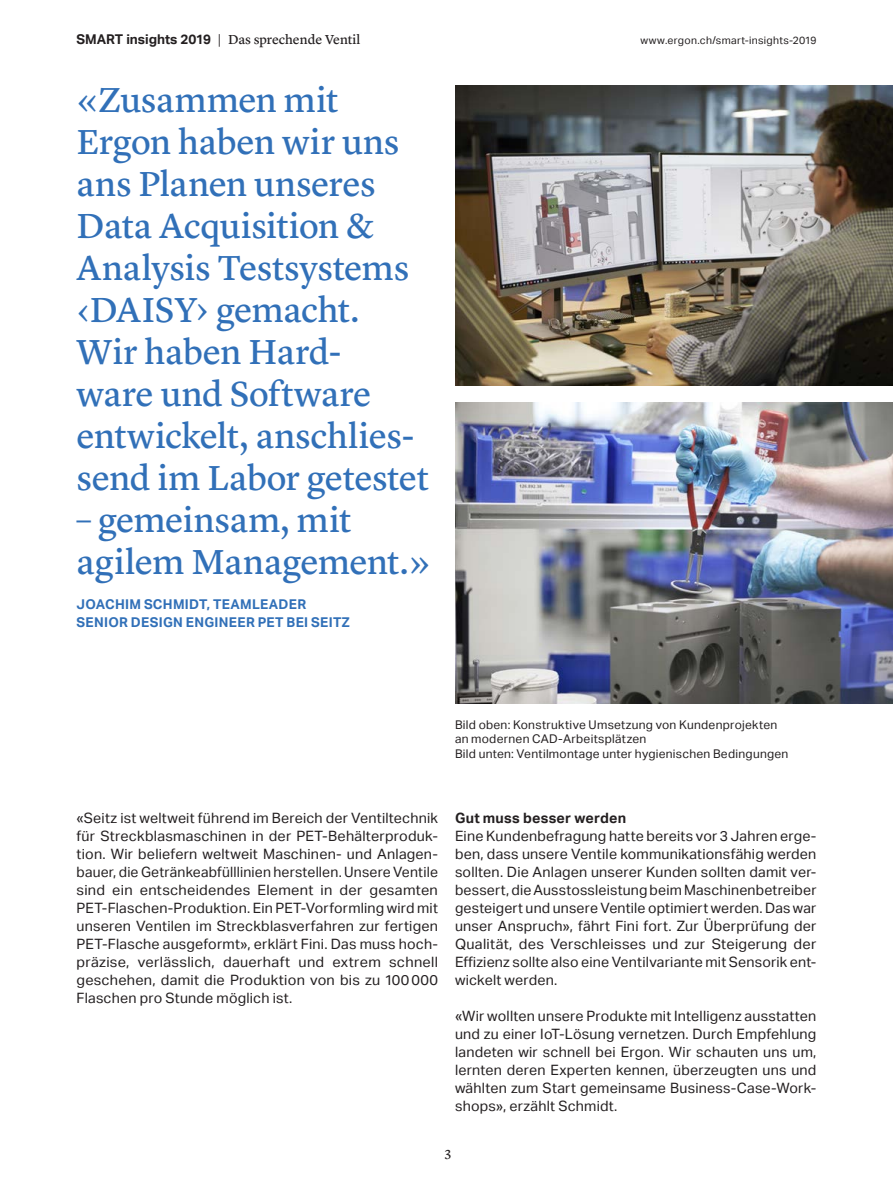
<style>
.page{position:relative;width:893px;height:1191px;background:#fff}
.page>*{position:absolute;margin:0;border:0;box-sizing:border-box;transform-origin:0 0}
.t1{font:36px/42px "Lyon Text Regular No.2";letter-spacing:-.01em;color:#3170b8}
.t2{font:14.25px/18px "Aktiv Grotesk";letter-spacing:.015em;color:#231f20;text-align:justify}
.t3{font:700 14.25px "Aktiv Grotesk";letter-spacing:.015em;color:#231f20}
.t4{font:700 13.5px/18px "Aktiv Grotesk";letter-spacing:.02em;color:#3170b8}
.t5{font:13.5px "Lyon Text Regular No.2";color:#231f20}
.t6{font:12px/14.4px "Aktiv Grotesk";letter-spacing:.025em;color:#231f20}
.t7{font:10.5px "Aktiv Grotesk";letter-spacing:.03em;color:#231f20}
.s1{font-family:"Aktiv Grotesk";font-weight:700}
</style>
<div class="page">
<img style="left:455px;top:402px;width:438px;height:301px">
<img style="left:455px;top:85px;width:438px;height:301px">
<p class="t5" style="left:77px;top:29px;width:285px"><span class="s1">SMART insights 2019</span> | Das sprechende Ventil</p>
<p class="t7" style="left:641px;top:34px;width:177px">www.ergon.ch/smart-insights-2019</p>
<h1 class="t1" style="left:77px;top:76px;width:354px">«Zusammen mit<br>Ergon haben wir uns ans Planen unseres<br>Data Acquisition &amp;<br>Analysis Testsystems ‹DAISY› gemacht.<br>Wir haben Hard-<br>ware und Software entwickelt, anschlies&shy;send im Labor getestet</h1>
<h1 class="t1" style="left:77px;top:496px;width:355px">– gemeinsam, mit agilem Management.»</h1>
<p class="t4" style="left:77px;top:595px;width:275px">JOACHIM SCHMIDT, TEAMLEADER<br>SENIOR DESIGN ENGINEER PET BEI SEITZ</p>
<p class="t6" style="left:455px;top:717px;width:335px">Bild oben: Konstruktive Umsetzung von Kundenprojekten an modernen CAD-Arbeitsplätzen<br>Bild unten: Ventilmontage unter hygienischen Bedingungen</p>
<p class="t2" style="left:77px;top:809px;width:363px">«Seitz ist weltweit führend im Bereich der Ventiltechnik für Streckblasmaschinen in der PET-Behälterproduk&shy;tion. Wir beliefern weltweit Maschinen- und Anlagen&shy;bauer, die Getränkeabfülllinien herstellen. Unsere Ventile sind ein entscheidendes Element in der gesamten PET-Flaschen-Produktion. Ein PET-Vorformling wird mit unseren Ventilen im Streckblasverfahren zur fertigen PET-Flasche ausgeformt», erklärt Fini. Das muss hoch&shy;präzise, verlässlich, dauerhaft und extrem schnell geschehen, damit die Produktion von bis zu 100 000<br>Flaschen pro Stunde möglich ist.</p>
<p class="t3" style="left:455px;top:810px;width:173px">Gut muss besser werden</p>
<p class="t2" style="left:455px;top:827px;width:363px">Eine Kundenbefragung hatte bereits vor 3 Jahren erge&shy;ben, dass unsere Ventile kommunikationsfähig werden sollten. Die Anlagen unserer Kunden sollten damit ver&shy;bessert, die Ausstossleistung beim Maschinenbetreiber gesteigert und unsere Ventile optimiert werden. Das war unser Anspruch», fährt Fini fort. Zur Überprüfung der Qualität, des Verschleisses und zur Steigerung der Effizienz sollte also eine Ventilvariante mit Sensorik ent&shy;wickelt werden.</p>
<p class="t2" style="left:455px;top:1007px;width:363px">«Wir wollten unsere Produkte mit Intelligenz ausstatten und zu einer IoT-Lösung vernetzen. Durch Empfehlung landeten wir schnell bei Ergon. Wir schauten uns um, lernten deren Experten kennen, überzeugten uns und wählten zum Start gemeinsame Business-Case-Work&shy;shops», erzählt Schmidt.</p>
<p class="t5" style="left:444px;top:1143px;width:8px">3</p>
</div>
